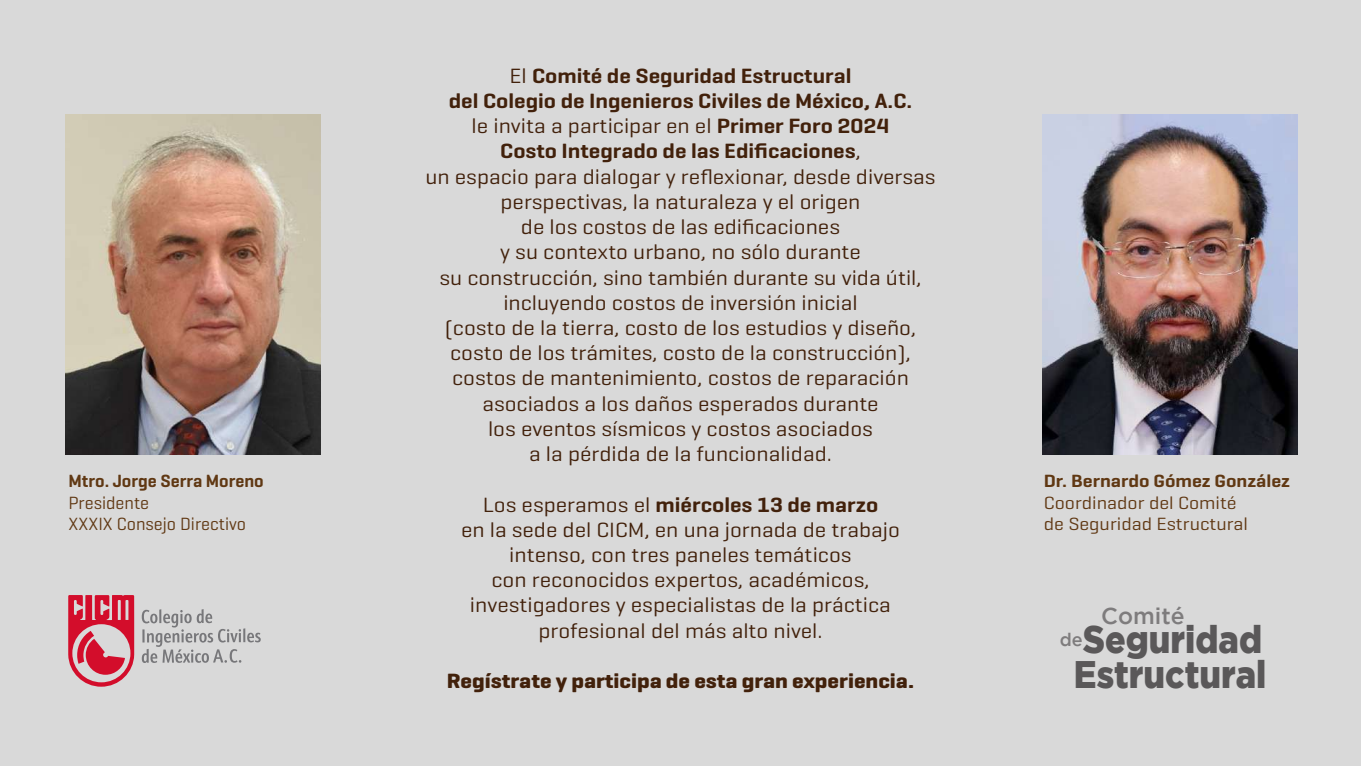
<style>
.page{position:relative;width:1361px;height:766px;background:#fff}
.page>*{position:absolute;margin:0;border:0;box-sizing:border-box;transform-origin:0 0}
.t1{font:900 38.25px/34.5px "Gotham";color:#5a5859;scale:.89 1}
.t2{font:500 22.95px "Gotham";color:#7e7c7d}
.t3{font:21px/25.2px "Geogrotesque";color:#42210b;text-align:center;scale:1.1 1}
.t4{font:700 21px "Geogrotesque";color:#42210b;scale:1.1 1}
.t5{font:18px/21.6px "Geogrotesque";color:#603813;scale:1.1 1}
.t6{font:18px/21.6px "Geogrotesque";color:#603813}
.t7{font:600 18px "Geogrotesque";color:#603813;scale:1.1 1}
.t8{font:600 18px "Geogrotesque";color:#603813}
.t9{font:500 18px "Gotham";color:#7e7c7d}
.s1{font-weight:600}
</style>
<div class="page">
<div style="left:0;top:0;width:1361px;height:765px;background:#d9d9d9"></div>
<svg style="left:142px;top:609px;width:119px;height:53px"></svg>
<svg style="left:68px;top:595px;width:66px;height:91px"></svg>
<img style="left:65px;top:114px;width:255px;height:340px">
<img style="left:1043px;top:114px;width:255px;height:340px">
<p class="t8" style="left:68px;top:469px;width:197px">Mtro. Jorge Serra Moreno</p>
<p class="t6" style="left:68px;top:491px;width:179px">Presidente<br>XXXIX Consejo Directivo</p>
<p class="t3" style="left:425px;top:62px;width:465px">El <span class="s1">Comité de Seguridad Estructural<br>del Colegio de Ingenieros Civiles de México, A.C.<br></span>le invita a participar en el <span class="s1">Primer Foro 2024<br>Costo Integrado de las Edificaciones</span>,<br>un espacio para dialogar y reflexionar, desde diversas perspectivas, la naturaleza y el origen<br>de los costos de las edificaciones<br>y su contexto urbano, no sólo durante<br>su construcción, sino también durante su vida útil, incluyendo costos de inversión inicial<br>(costo de la tierra, costo de los estudios y diseño, costo de los trámites, costo de la construcción), costos de mantenimiento, costos de reparación asociados a los daños esperados durante<br>los eventos sísmicos y costos asociados<br>a la pérdida de la funcionalidad.</p>
<p class="t3" style="left:461px;top:491px;width:400px">Los esperamos el <span class="s1">miércoles 13 de marzo<br></span>en la sede del CICM, en una jornada de trabajo intenso, con tres paneles temáticos<br>con reconocidos expertos, académicos, investigadores y especialistas de la práctica profesional del más alto nivel.</p>
<p class="t4" style="left:447px;top:667px;width:426px">Regístrate y participa de esta gran experiencia.</p>
<p class="t7" style="left:1043px;top:469px;width:225px">Dr. Bernardo Gómez González</p>
<p class="t5" style="left:1043px;top:491px;width:187px">Coordinador del Comité de Seguridad Estructural</p>
<p class="t2" style="left:1101px;top:602px;width:85px">Comité</p>
<h1 class="t1" style="left:1074px;top:621px;width:218px">Seguridad<br>Estructural</h1>
<p class="t9" style="left:1059px;top:629px;width:24px">de</p>
</div>
